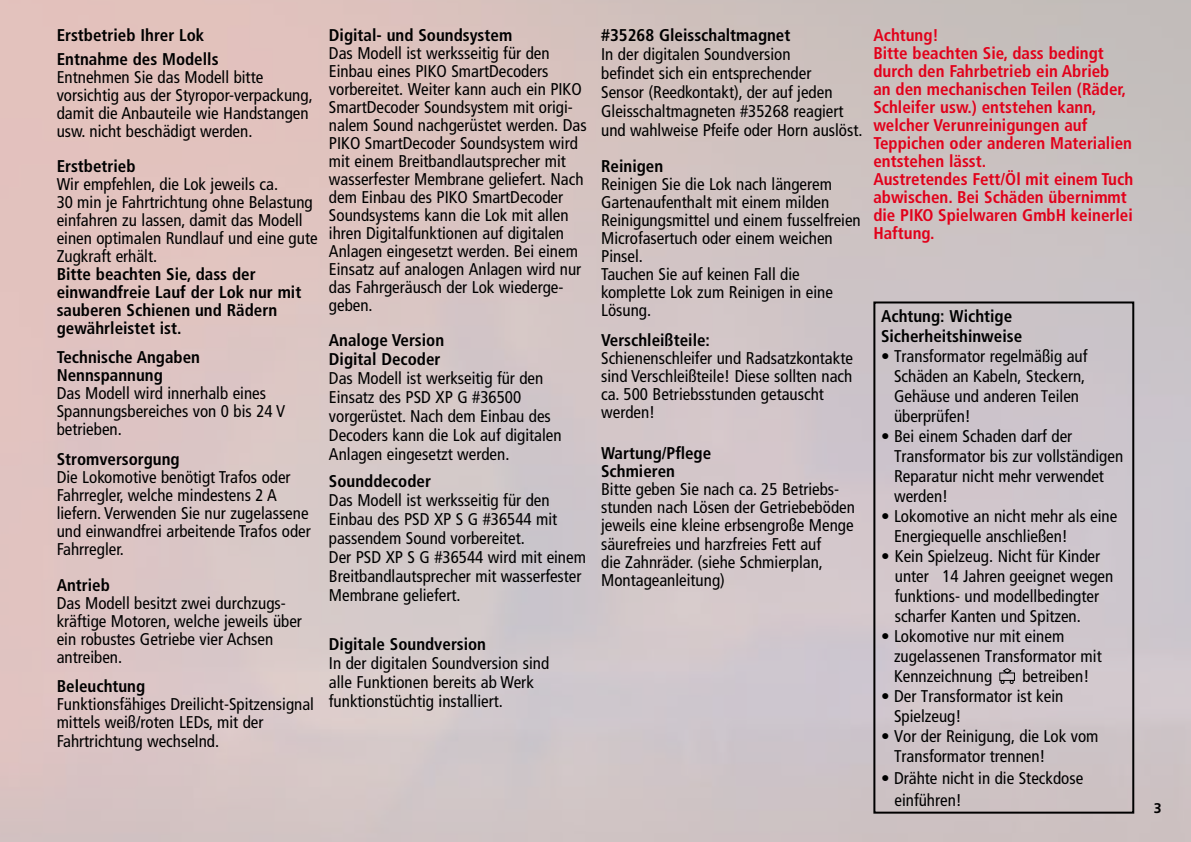
<style>
.page{position:relative;width:1191px;height:842px;background:#fff}
.page>*{position:absolute;margin:0;border:0;box-sizing:border-box;transform-origin:0 0}
.t1{font:condensed 17px/18px "Frutiger LT Std";color:#000}
.t2{font:700 condensed 17px/18px "Frutiger LT Std";color:#000}
.t3{font:700 condensed 17px/18px "Frutiger LT Std";color:#e2001a}
.t4{font:700 14px "Frutiger LT Std";color:#000}
</style>
<div class="page">
<img style="left:0;top:0;width:1191px;height:842px">
<svg style="left:999px;top:668px;width:15px;height:16px"></svg>
<div style="left:873px;top:301px;width:261px;height:513px;border:2px solid #000"></div>
<p class="t2" style="left:57px;top:23px;width:163px;line-height:23.6px">Erstbetrieb Ihrer Lok<br>Entnahme des Modells</p>
<p class="t1" style="left:57px;top:68px;width:257px">Entnehmen Sie das Modell bitte vorsichtig aus der Styropor-verpackung, damit die Anbauteile wie Handstangen usw. nicht beschädigt werden.</p>
<p class="t2" style="left:57px;top:157px;width:80px">Erstbetrieb</p>
<p class="t1" style="left:57px;top:175px;width:262px">Wir empfehlen, die Lok jeweils ca.<br>30 min je Fahrtrichtung ohne Belastung einfahren zu lassen, damit das Modell einen optimalen Rundlauf und eine gute Zugkraft erhält.</p>
<p class="t2" style="left:57px;top:265px;width:246px">Bitte beachten Sie, dass der einwandfreie Lauf der Lok nur mit sauberen Schienen und Rädern gewährleistet ist.</p>
<p class="t2" style="left:57px;top:348px;width:145px">Technische Angaben<br>Nennspannung</p>
<p class="t1" style="left:57px;top:384px;width:230px">Das Modell wird innerhalb eines<br>Spannungsbereiches von 0 bis 24 V betrieben.</p>
<p class="t2" style="left:57px;top:450px;width:124px">Stromversorgung</p>
<p class="t1" style="left:57px;top:468px;width:256px">Die Lokomotive benötigt Trafos oder<br>Fahrregler, welche mindestens 2 A liefern. Verwenden Sie nur zugelassene und einwandfrei arbeitende Trafos oder<br>Fahrregler.</p>
<p class="t2" style="left:57px;top:576px;width:55px">Antrieb</p>
<p class="t1" style="left:57px;top:594px;width:247px">Das Modell besitzt zwei durchzugs&shy;kräftige Motoren, welche jeweils über ein robustes Getriebe vier Achsen antreiben.</p>
<p class="t2" style="left:57px;top:677px;width:90px">Beleuchtung</p>
<p class="t1" style="left:57px;top:695px;width:259px;line-height:18.6px">Funktionsfähiges Dreilicht-Spitzensignal mittels weiß/roten LEDs, mit der<br>Fahrtrichtung wechselnd.</p>
<p class="t2" style="left:329px;top:26px;width:185px">Digital- und Soundsystem</p>
<p class="t1" style="left:329px;top:44px;width:259px">Das Modell ist werksseitig für den Einbau eines PIKO SmartDecoders vorbereitet. Weiter kann auch ein PIKO SmartDecoder Soundsystem mit origi&shy;nalem Sound nachgerüstet werden. Das PIKO SmartDecoder Soundsystem wird mit einem Breitbandlautsprecher mit wasserfester Membrane geliefert. Nach dem Einbau des PIKO SmartDecoder Soundsystems kann die Lok mit allen ihren Digitalfunktionen auf digitalen Anlagen eingesetzt werden. Bei einem Einsatz auf analogen Anlagen wird nur das Fahrgeräusch der Lok wiederge&shy;geben.</p>
<p class="t2" style="left:329px;top:330px;width:117px;line-height:19px">Analoge Version<br>Digital Decoder</p>
<p class="t1" style="left:329px;top:368px;width:234px;line-height:19px">Das Modell ist werkseitig für den<br>Einsatz des PSD XP G #36500 vorgerüstet. Nach dem Einbau des<br>Decoders kann die Lok auf digitalen<br>Anlagen eingesetzt werden.</p>
<p class="t2" style="left:329px;top:472px;width:104px">Sounddecoder</p>
<p class="t1" style="left:329px;top:490px;width:258px;line-height:19px">Das Modell ist werksseitig für den<br>Einbau des PSD XP S G #36544 mit passendem Sound vorbereitet.<br>Der PSD XP S G #36544 wird mit einem<br>Breitbandlautsprecher mit wasserfester<br>Membrane geliefert.</p>
<p class="t2" style="left:329px;top:635px;width:159px">Digitale Soundversion</p>
<p class="t1" style="left:329px;top:654px;width:222px;line-height:19px">In der digitalen Soundversion sind alle Funktionen bereits ab Werk funktionstüchtig installiert.</p>
<p class="t2" style="left:601px;top:26px;width:191px">#35268 Gleisschaltmagnet</p>
<p class="t1" style="left:601px;top:45px;width:263px;line-height:19px">In der digitalen Soundversion<br>befindet sich ein entsprechender<br>Sensor (Reedkontakt), der auf jeden Gleisschaltmagneten #35268 reagiert und wahlweise Pfeife oder Horn auslöst.</p>
<p class="t2" style="left:601px;top:158px;width:64px">Reinigen</p>
<p class="t1" style="left:601px;top:176px;width:261px">Reinigen Sie die Lok nach längerem<br>Gartenaufenthalt mit einem milden<br>Reinigungsmittel und einem fusselfreien<br>Microfasertuch oder einem weichen<br>Pinsel.<br>Tauchen Sie auf keinen Fall die komplette Lok zum Reinigen in eine<br>Lösung.</p>
<p class="t2" style="left:601px;top:331px;width:110px">Verschleißteile:</p>
<p class="t1" style="left:601px;top:349px;width:253px">Schienenschleifer und Radsatzkontakte sind Verschleißteile! Diese sollten nach ca. 500 Betriebsstunden getauscht werden!</p>
<p class="t2" style="left:601px;top:445px;width:112px">Wartung/Pflege<br>Schmieren</p>
<p class="t1" style="left:601px;top:481px;width:255px">Bitte geben Sie nach ca. 25 Betriebs&shy;stunden nach Lösen der Getriebeböden jeweils eine kleine erbsengroße Menge säurefreies und harzfreies Fett auf<br>die Zahnräder. (siehe Schmierplan, Montageanleitung)</p>
<p class="t3" style="left:873px;top:27px;width:261px">Achtung!<br>Bitte beachten Sie, dass bedingt durch den Fahrbetrieb ein Abrieb<br>an den mechanischen Teilen (Räder,<br>Schleifer usw.) entstehen kann, welcher Verunreinigungen auf<br>Teppichen oder anderen Materialien entstehen lässt.<br>Austretendes Fett/Öl mit einem Tuch abwischen. Bei Schäden übernimmt die PIKO Spielwaren GmbH keinerlei<br>Haftung.</p>
<p class="t2" style="left:881px;top:306px;width:143px;line-height:20px">Achtung: Wichtige<br>Sicherheitshinweise</p>
<p class="t1" style="left:894px;top:346px;width:195px;line-height:20px;text-indent:-13px">• Transformator regelmäßig auf<br>Schäden an Kabeln, Steckern,<br>Gehäuse und anderen Teilen überprüfen!</p>
<p class="t1" style="left:894px;top:426px;width:231px;line-height:20px;text-indent:-13px">• Bei einem Schaden darf der<br>Transformator bis zur vollständigen<br>Reparatur nicht mehr verwendet werden!</p>
<p class="t1" style="left:894px;top:506px;width:225px;line-height:20px;text-indent:-13px">• Lokomotive an nicht mehr als eine<br>Energiequelle anschließen!</p>
<p class="t1" style="left:895px;top:546px;width:220px;line-height:20px;text-indent:-14px">• Kein Spielzeug. Nicht für Kinder unter 14 Jahren geeignet wegen funktions- und modellbedingter scharfer Kanten und Spitzen.</p>
<p class="t1" style="left:894px;top:626px;width:209px;line-height:20px;text-indent:-13px">• Lokomotive nur mit einem zugelassenen Transformator mit<br>Kennzeichnung</p>
<p class="t1" style="left:1022px;top:667px;width:69px">betreiben!</p>
<p class="t1" style="left:894px;top:686px;width:171px;line-height:20px;text-indent:-13px">• Der Transformator ist kein<br>Spielzeug!</p>
<p class="t1" style="left:894px;top:726px;width:206px;line-height:20px;text-indent:-13px">• Vor der Reinigung, die Lok vom<br>Transformator trennen!</p>
<p class="t1" style="left:894px;top:767px;width:190px;line-height:22px;text-indent:-13px">• Drähte nicht in die Steckdose einführen!</p>
<p class="t4" style="left:1153px;top:799px;width:9px">3</p>
</div>
